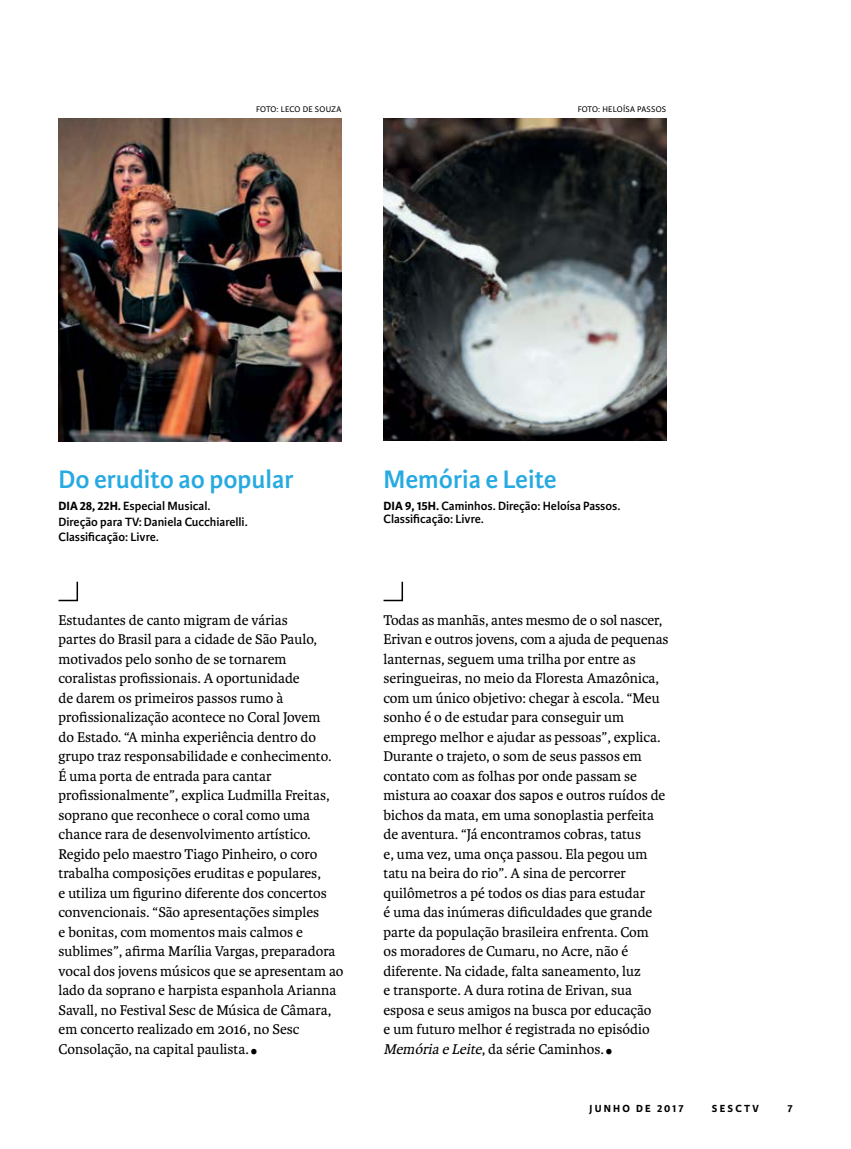
<style>
.page{position:relative;width:851px;height:1149px;background:#fff}
.page>*{position:absolute;margin:0;border:0;box-sizing:border-box;transform-origin:0 0}
.t1{font:48px "Karmina";color:#000;scale:.9 1}
.t2{font:600 27px "Karmina Sans";color:#27aae1}
.t3{font:15px/19.5px "Karmina";color:#000}
.t4{font:600 12.75px/15.6px "Karmina Sans";color:#000}
.t5{font:700 10.95px "Karmina Sans";letter-spacing:.2em;color:#000}
.t6{font:8.7px "Karmina Sans";letter-spacing:.025em;color:#000}
.s1{font-weight:700}
.s2{font-style:italic}
</style>
<div class="page">
<img style="left:383px;top:118px;width:283px;height:322px">
<img style="left:58px;top:118px;width:283px;height:323px">
<svg style="left:58px;top:581px;width:21px;height:20px"></svg>
<svg style="left:383px;top:581px;width:21px;height:20px"></svg>
<p class="t6" style="left:256px;top:104px;width:87px">FOTO: LECO DE SOUZA</p>
<p class="t6" style="left:577px;top:104px;width:90px">FOTO: HELOÍSA PASSOS</p>
<h2 class="t2" style="left:58px;top:463px;width:237px">Do erudito ao popular</h2>
<p class="t4" style="left:58px;top:498px;width:191px"><span class="s1">DIA 28, 22H.</span> Especial Musical.<br>Direção para TV: Daniela Cucchiarelli.<br>Classificação: Livre.</p>
<p class="t3" style="left:58px;top:610px;width:286px">Estudantes de canto migram de várias<br>partes do Brasil para a cidade de São Paulo, motivados pelo sonho de se tornarem coralistas profissionais. A oportunidade<br>de darem os primeiros passos rumo à profissionalização acontece no Coral Jovem<br>do Estado. “A minha experiência dentro do grupo traz responsabilidade e conhecimento.<br>É uma porta de entrada para cantar profissionalmente”, explica Ludmilla Freitas, soprano que reconhece o coral como uma chance rara de desenvolvimento artístico.<br>Regido pelo maestro Tiago Pinheiro, o coro trabalha composições eruditas e populares,<br>e utiliza um figurino diferente dos concertos convencionais. “São apresentações simples<br>e bonitas, com momentos mais calmos e sublimes”, afirma Marília Vargas, preparadora vocal dos jovens músicos que se apresentam ao lado da soprano e harpista espanhola Arianna Savall, no Festival Sesc de Música de Câmara, em concerto realizado em 2016, no Sesc Consolação, na capital paulista.</p>
<h1 class="t1" style="left:249px;top:1011px;width:12px">.</h1>
<h2 class="t2" style="left:383px;top:463px;width:175px">Memória e Leite</h2>
<p class="t4" style="left:383px;top:499px;width:238px;line-height:13.5px"><span class="s1">DIA 9, 15H.</span> Caminhos. Direção: Heloísa Passos.<br>Classificação: Livre.</p>
<p class="t3" style="left:383px;top:610px;width:286px">Todas as manhãs, antes mesmo de o sol nascer, Erivan e outros jovens, com a ajuda de pequenas lanternas, seguem uma trilha por entre as seringueiras, no meio da Floresta Amazônica, com um único objetivo: chegar à escola. “Meu sonho é o de estudar para conseguir um emprego melhor e ajudar as pessoas”, explica.<br>Durante o trajeto, o som de seus passos em contato com as folhas por onde passam se mistura ao coaxar dos sapos e outros ruídos de bichos da mata, em uma sonoplastia perfeita de aventura. “Já encontramos cobras, tatus<br>e, uma vez, uma onça passou. Ela pegou um tatu na beira do rio”. A sina de percorrer quilômetros a pé todos os dias para estudar<br>é uma das inúmeras dificuldades que grande parte da população brasileira enfrenta. Com<br>os moradores de Cumaru, no Acre, não é diferente. Na cidade, falta saneamento, luz<br>e transporte. A dura rotina de Erivan, sua esposa e seus amigos na busca por educação<br>e um futuro melhor é registrada no episódio <span class="s2">Memória e Leite</span>, da série Caminhos.</p>
<h1 class="t1" style="left:603px;top:1011px;width:12px">.</h1>
<p class="t5" style="left:589px;top:1101px;width:95px">JUNHO DE 2017</p>
<p class="t5" style="left:711px;top:1101px;width:48px">SESCTV</p>
<p class="t5" style="left:787px;top:1101px;width:7px">7</p>
</div>
